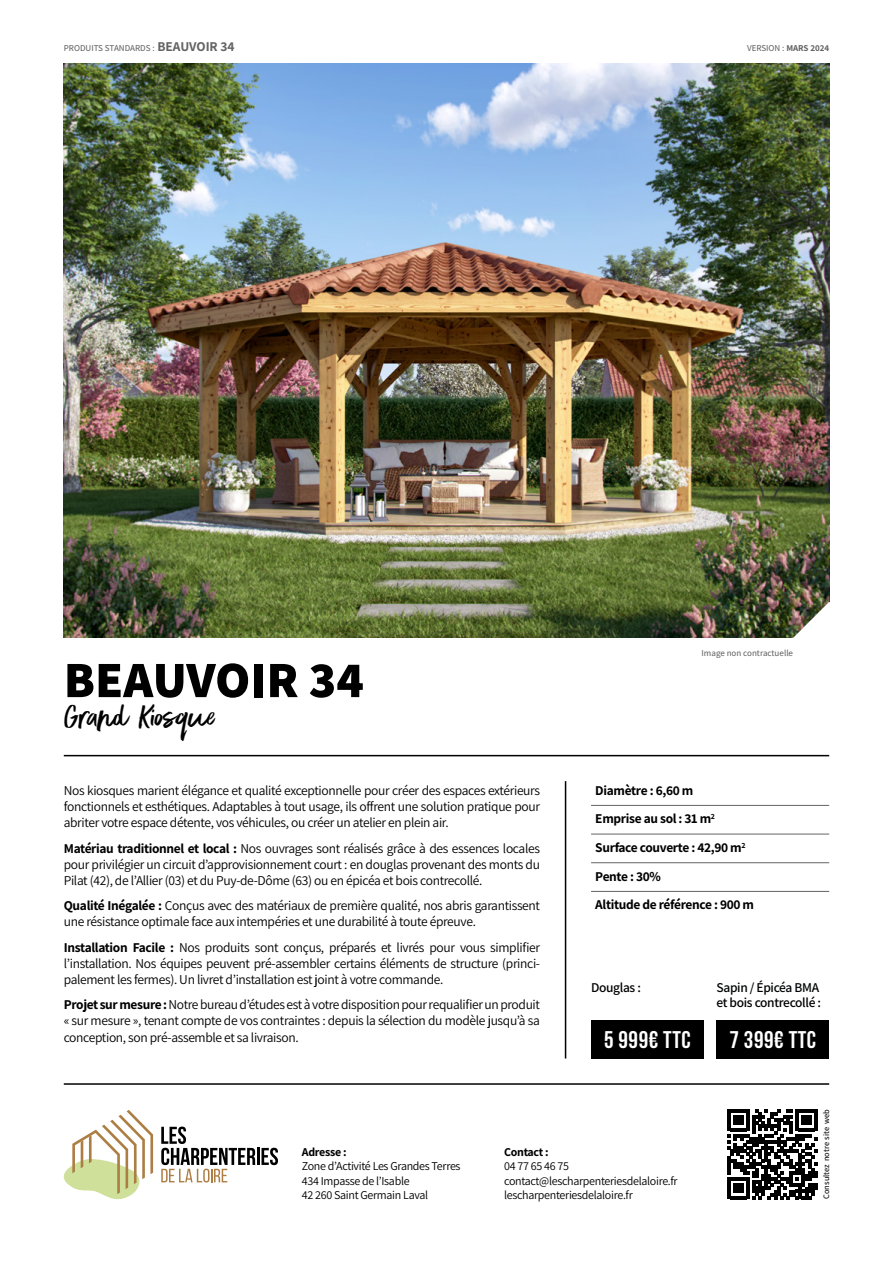
<style>
.page{position:relative;width:893px;height:1263px;background:#fff}
.page>*{position:absolute;margin:0;border:0;box-sizing:border-box;transform-origin:0 0}
.t1{font:800 51px "Assistant";color:#000}
.t2{font:36px "Better Times Alt";color:#000}
.t3{font:700 24px "Bebas Neue";letter-spacing:.025em;color:#fff}
.t4{font:13.5px/16.2px "Assistant";letter-spacing:-.025em;color:#000;text-align:justify}
.t5{font:700 13.5px/28.7px "Assistant";letter-spacing:-.025em;color:#000}
.t6{font:600 13.5px "Assistant";letter-spacing:-.025em;color:#000}
.t7{font:600 13.5px "Assistant";letter-spacing:-.025em;color:#020304}
.t8{font:700 13.5px "Assistant";color:#646363}
.t9{font:12px/14.4px "Assistant";letter-spacing:-.025em;color:#000}
.t10{font:700 12px "Assistant";letter-spacing:-.025em;color:#000}
.t11{font:500 9px "Assistant";color:#646363}
.t12{font:500 8.4px "Assistant";letter-spacing:.01em;color:#000}
.s1{font-weight:700}
</style>
<div class="page">
<hr style="left:64px;top:1083px;width:765px;height:2px;background:#000">
<hr style="left:64px;top:755px;width:765px;height:1px;background:#000">
<hr style="left:565px;top:781px;width:1px;height:277px;background:#000">
<svg style="left:728px;top:1109px;width:89px;height:90px"></svg>
<svg style="left:63px;top:1110px;width:90px;height:90px"></svg>
<hr style="left:257px;top:1148px;width:3px;height:17px;background:#000">
<svg style="left:261px;top:1148px;width:17px;height:17px"></svg>
<svg style="left:161px;top:1126px;width:94px;height:56px"></svg>
<hr style="left:591px;top:805px;width:238px;height:1px;background:#646363">
<hr style="left:591px;top:834px;width:238px;height:1px;background:#646363">
<hr style="left:591px;top:862px;width:238px;height:1px;background:#646363">
<hr style="left:591px;top:891px;width:238px;height:1px;background:#646363">
<div style="left:591px;top:1020px;width:113px;height:38px;background:#000"></div>
<div style="left:716px;top:1020px;width:113px;height:38px;background:#000"></div>
<img style="left:64px;top:64px;width:765px;height:574px">
<svg style="left:793px;top:602px;width:37px;height:36px"></svg>
<p class="t8" style="left:157px;top:37px;width:79px">BEAUVOIR 34</p>
<p class="t11" style="left:64px;top:42px;width:92px">PRODUITS STANDARDS :</p>
<p class="t11" style="left:747px;top:42px;width:84px">VERSION : <span class="s1">MARS 2024</span></p>
<h1 class="t1" style="left:64px;top:645px;width:302px">BEAUVOIR 34</h1>
<h2 class="t2" style="left:64px;top:697px;width:155px">Grand Kiosque</h2>
<p class="t4" style="left:64px;top:782px;width:478px">Nos kiosques marient élégance et qualité exceptionnelle pour créer des espaces extérieurs fonctionnels et esthétiques. Adaptables à tout usage, ils offrent une solution pratique pour abriter votre espace détente, vos véhicules, ou créer un atelier en plein air.</p>
<p class="t4" style="left:64px;top:839px;width:478px"><span class="s1">Matériau traditionnel et local :</span> Nos ouvrages sont réalisés grâce à des essences locales pour privilégier un circuit d’approvisionnement court : en douglas provenant des monts du Pilat (42), de l’Allier (03) et du Puy-de-Dôme (63) ou en épicéa et bois contrecollé.</p>
<p class="t4" style="left:64px;top:897px;width:478px"><span class="s1">Qualité Inégalée :</span> Conçus avec des matériaux de première qualité, nos abris garantissent une résistance optimale face aux intempéries et une durabilité à toute épreuve.</p>
<p class="t4" style="left:64px;top:938px;width:478px"><span class="s1">Installation Facile :</span> Nos produits sont conçus, préparés et livrés pour vous simplifier l’installation. Nos équipes peuvent pré-assembler certains éléments de structure (princi&shy;palement les fermes). Un livret d’installation est joint à votre commande.</p>
<p class="t4" style="left:64px;top:996px;width:478px"><span class="s1">Projet sur mesure :</span> Notre bureau d’études est à votre disposition pour requalifier un produit « sur mesure », tenant compte de vos contraintes : depuis la sélection du modèle jusqu’à sa conception, son pré-assemble et sa livraison.</p>
<p class="t11" style="left:702px;top:646px;width:93px">Image non contractuelle</p>
<p class="t5" style="left:595px;top:775px;width:160px">Diamètre : 6,60 m<br>Emprise au sol : 31 m<sup>2<br></sup>Surface couverte : 42,90 m<sup>2<br></sup>Pente : 30%<br>Altitude de référence : 900 m</p>
<p class="t6" style="left:591px;top:979px;width:51px">Douglas :</p>
<p class="t7" style="left:716px;top:979px;width:104px">Sapin / Épicéa BMA</p>
<p class="t6" style="left:716px;top:994px;width:106px">et bois contrecollé :</p>
<h3 class="t3" style="left:604px;top:1027px;width:88px">5 999€ TTC</h3>
<h3 class="t3" style="left:729px;top:1027px;width:88px">7 399€ TTC</h3>
<p class="t10" style="left:302px;top:1144px;width:46px">Adresse :</p>
<p class="t9" style="left:302px;top:1158px;width:160px">Zone d’Activité Les Grandes Terres<br>434 Impasse de l’Isable<br>42 260 Saint Germain Laval</p>
<p class="t10" style="left:504px;top:1144px;width:46px">Contact :</p>
<p class="t9" style="left:504px;top:1158px;width:175px">04 77 65 46 75 contact@lescharpenteriesdelaloire.fr lescharpenteriesdelaloire.fr</p>
<p class="t12" style="left:821px;top:1199px;width:91px;rotate:-90deg">Consultez notre site web</p>
</div>
